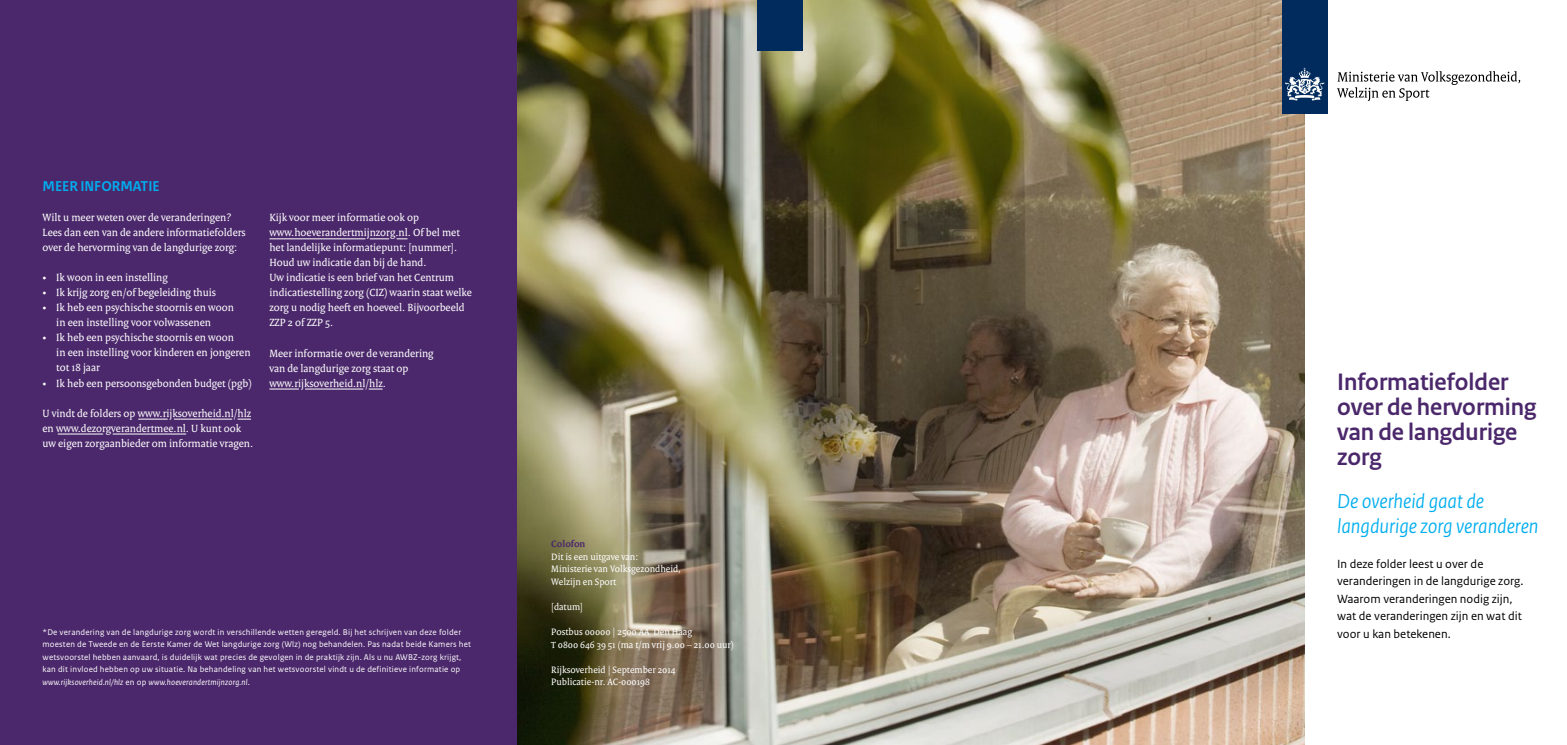
<style>
.page{position:relative;width:1567px;height:745px;background:#fff}
.page>*{position:absolute;margin:0;border:0;box-sizing:border-box;transform-origin:0 0}
.t1{font:700 25px/25px "Rijksoverheid Sans Heading";color:#4b286b}
.t2{font:italic 21.25px/25px "Rijksoverheid Sans Heading";color:#00aeef}
.t3{font:700 15px "Rijksoverheid Sans Heading";color:#00aeef}
.t4{font:12.5px/17.5px "Rijksoverheid Sans Text";color:#000}
.t5{font:11.25px/15px "Rijksoverheid Serif";color:#fff}
.t6{font:10px/12.5px "Rijksoverheid Serif";color:#fff}
.t7{font:700 10px "Rijksoverheid Serif";color:#4b286b}
.t8{font:8.75px/12.5px "Rijksoverheid Sans Text";letter-spacing:.02em;color:#fff}
.s1{font-style:italic}
.s2{font-size:9.5px}
</style>
<div class="page">
<div style="left:0;top:0;width:517px;height:744px;background:#4b286b"></div>
<img style="left:517px;top:0;width:787px;height:744px">
<div style="left:1281px;top:0;width:46px;height:113px;background:#002b5c"></div>
<svg style="left:1285px;top:68px;width:39px;height:33px"></svg>
<svg style="left:1337px;top:71px;width:182px;height:30px"></svg>
<div style="left:757px;top:0;width:45px;height:51px;background:#002b5c"></div>
<hr style="left:138px;top:418px;width:30px;height:1px;background:#fff">
<svg style="left:237px;top:418px;width:14px;height:1px"></svg>
<hr style="left:174px;top:418px;width:58px;height:1px;background:#fff">
<hr style="left:269px;top:388px;width:30px;height:1px;background:#fff">
<svg style="left:369px;top:388px;width:13px;height:1px"></svg>
<hr style="left:305px;top:388px;width:58px;height:1px;background:#fff">
<hr style="left:58px;top:433px;width:45px;height:1px;background:#fff">
<hr style="left:113px;top:433px;width:73px;height:1px;background:#fff">
<svg style="left:370px;top:238px;width:19px;height:1px"></svg>
<hr style="left:269px;top:238px;width:96px;height:1px;background:#fff">
<h3 class="t3" style="left:43px;top:178px;width:119px">Meer i nformati e</h3>
<p class="t5" style="left:43px;top:210px;width:205px">Wilt u meer weten over de veranderingen?<br>Lees dan een van de andere informatiefolders over de hervorming van de langdurige zorg:</p>
<p class="t5" style="left:43px;top:270px;width:127px">• Ik woon in een instelling</p>
<p class="t5" style="left:43px;top:285px;width:175px">• Ik krijg zorg en/of begeleiding thuis</p>
<p class="t5" style="left:56px;top:300px;width:179px;text-indent:-14px">• Ik heb een psychische stoornis en woon in een instelling voor volwassenen</p>
<p class="t5" style="left:56px;top:330px;width:196px;text-indent:-14px">• Ik heb een psychische stoornis en woon<br>in een instelling voor kinderen en jongeren tot 18 jaar</p>
<p class="t5" style="left:43px;top:375px;width:211px">• Ik heb een persoonsgebonden budget (pgb)</p>
<p class="t5" style="left:43px;top:405px;width:212px">U vindt de folders op www.rijksoverheid.nl/hlz en www.dezorgverandertmee.nl. U kunt ook uw eigen zorgaanbieder om informatie vragen.</p>
<p class="t5" style="left:269px;top:210px;width:204px">Kijk voor meer informatie ook op www.hoeverandertmijnzorg.nl. Of bel met het landelijke informatiepunt: [nummer].<br>Houd uw indicatie dan bij de hand.<br>Uw indicatie is een brief van het Centrum indicatiestelling zorg (CIZ) waarin staat welke zorg u nodig heeft en hoeveel. Bijvoorbeeld ZZP 2 of ZZP 5.</p>
<p class="t5" style="left:269px;top:345px;width:166px">Meer informatie over de verandering van de langdurige zorg staat op www.rijksoverheid.nl/hlz.</p>
<p class="t8" style="left:43px;top:625px;width:430px">*De verandering van de langdurige zorg wordt in verschillende wetten geregeld. Bij het schrijven van deze folder moesten de Tweede en de Eerste Kamer de Wet langdurige zorg (Wlz) nog behandelen. Pas nadat beide Kamers het wetsvoorstel hebben aanvaard, is duidelijk wat precies de gevolgen in de praktijk zijn. Als u nu AWBZ-zorg krijgt, kan dit invloed hebben op uw situatie. Na behandeling van het wetsvoorstel vindt u de definitieve informatie op <span class="s1">www.rijksoverheid.nl/hlz</span> en op <span class="s1">www.hoeverandertmijnzorg.nl</span>.</p>
<p class="t7" style="left:551px;top:538px;width:36px">Colofon</p>
<p class="t6" style="left:551px;top:550px;width:131px">Dit is een uitgave van:<br>Ministerie van Volksgezondheid,<br>Welzijn en Sport</p>
<p class="t6" style="left:551px;top:600px;width:33px">[datum]</p>
<p class="t6" style="left:551px;top:625px;width:184px">Postbus 00000 | 2500 AA Den Haag<br><span class="s2">T</span> 0800 646 39 51 (ma t/m vrij 9.00 – 21.00 uur)</p>
<p class="t6" style="left:551px;top:662px;width:126px">Rijksoverheid | September 2014<br>Publicatie-nr. AC-000198</p>
<h1 class="t1" style="left:1336px;top:370px;width:201px">Informatiefolder over de hervorming van de langdurige zorg</h1>
<h2 class="t2" style="left:1336px;top:488px;width:203px">De overheid gaat de langdurige zorg veranderen</h2>
<p class="t4" style="left:1336px;top:554px;width:188px">In deze folder leest u over de veranderingen in de langdurige zorg.<br>Waarom veranderingen nodig zijn, wat de veranderingen zijn en wat dit voor u kan betekenen.</p>
</div>
